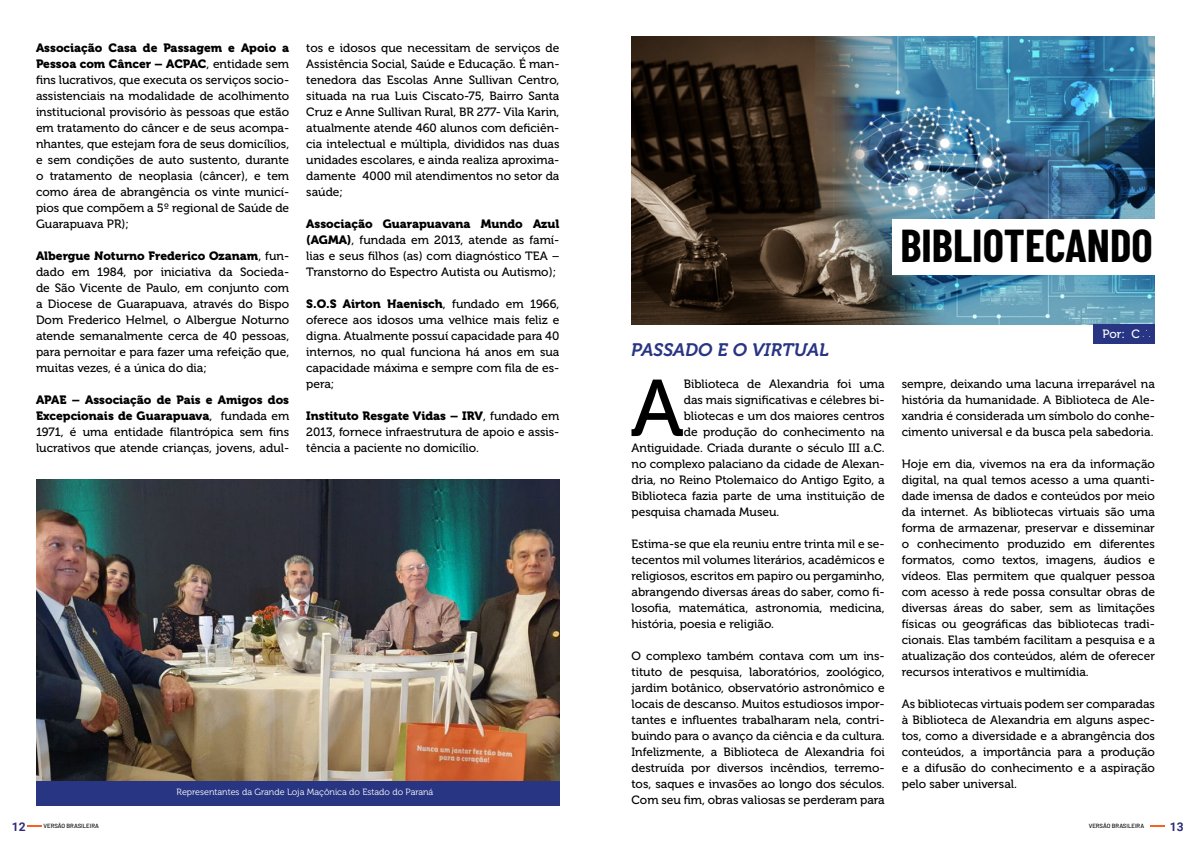
<style>
.page{position:relative;width:1191px;height:842px;background:#fff}
.page>*{position:absolute;margin:0;border:0;box-sizing:border-box;transform-origin:0 0}
.t1{font:80px "Museo 500";color:#000}
.t2{font:700 45px "Barlow Condensed";color:#000}
.t3{font:italic 18px "Museo 700";color:#283583}
.t4{font:12px/16px "Museo 500";color:#000;text-align:justify}
.t5{font:12px/16px "Museo 900";color:#000}
.t6{font:12px "Museo 500";color:#fff}
.t7{font:700 12px "Roboto";color:#2e2c7e}
.t8{font:9px "Museo 300";color:#fff}
.t9{font:500 6px "Barlow";color:#000}
.s1{font-family:"Museo 500"}
.s2{font-family:"Museo 900"}
</style>
<div class="page">
<svg style="left:27px;top:826px;width:14px;height:1px"></svg>
<svg style="left:1150px;top:826px;width:14px;height:1px"></svg>
<img style="left:631px;top:36px;width:524px;height:288px">
<div style="left:892px;top:220px;width:263px;height:55px;background:#fff"></div>
<div style="left:1093px;top:324px;width:62px;height:20px;background:#283583"></div>
<img style="left:36px;top:480px;width:523px;height:301px">
<div style="left:36px;top:781px;width:523px;height:24px;background:#283583"></div>
<p class="t5" style="left:36px;top:40px;width:255px">Associação Casa de Passagem e Apoio a<br>Pessoa com Câncer – ACPAC<span class="s1">, entidade sem</span></p>
<p class="t4" style="left:36px;top:72px;width:255px">fins lucrativos, que executa os serviços socio&shy;assistenciais na modalidade de acolhimento institucional provisório às pessoas que estão em tratamento do câncer e de seus acompa&shy;nhantes, que estejam fora de seus domicílios, e sem condições de auto sustento, durante o tratamento de neoplasia (câncer), e tem como área de abrangência os vinte municí&shy;pios que compõem a 5º regional de Saúde de Guarapuava PR);</p>
<p class="t5" style="left:36px;top:248px;width:255px">Albergue Noturno Frederico Ozanam<span class="s1">, fun-</span></p>
<p class="t4" style="left:36px;top:264px;width:255px">dado em 1984, por iniciativa da Socieda&shy;de São Vicente de Paulo, em conjunto com a Diocese de Guarapuava, através do Bispo Dom Frederico Helmel, o Albergue Noturno atende semanalmente cerca de 40 pessoas, para pernoitar e para fazer uma refeição que, muitas vezes, é a única do dia;</p>
<p class="t5" style="left:36px;top:392px;width:255px">APAE – Associação de Pais e Amigos dos<br>Excepcionais de Guarapuava<span class="s1">, fundada em</span></p>
<p class="t4" style="left:36px;top:424px;width:255px">1971, é uma entidade filantrópica sem fins lucrativos que atende crianças, jovens, adul-</p>
<p class="t4" style="left:306px;top:40px;width:255px">tos e idosos que necessitam de serviços de Assistência Social, Saúde e Educação. É man&shy;tenedora das Escolas Anne Sullivan Centro, situada na rua Luis Ciscato-75, Bairro Santa Cruz e Anne Sullivan Rural, BR 277- Vila Karin, atualmente atende 460 alunos com deficiên&shy;cia intelectual e múltipla, divididos nas duas unidades escolares, e ainda realiza aproxima&shy;damente 4000 mil atendimentos no setor da saúde;</p>
<p class="t5" style="left:306px;top:216px;width:255px">Associação Guarapuavana Mundo Azul</p>
<p class="t4" style="left:306px;top:232px;width:255px"><span class="s2">(AGMA)</span>, fundada em 2013, atende as famí&shy;lias e seus filhos (as) com diagnóstico TEA – Transtorno do Espectro Autista ou Autismo);</p>
<p class="t5" style="left:306px;top:296px;width:255px">S.O.S Airton Haenisch<span class="s1">, fundado em 1966,</span></p>
<p class="t4" style="left:306px;top:312px;width:255px">oferece aos idosos uma velhice mais feliz e digna. Atualmente possuí capacidade para 40 internos, no qual funciona há anos em sua capacidade máxima e sempre com fila de es&shy;pera;</p>
<p class="t5" style="left:306px;top:408px;width:255px">Instituto Resgate Vidas – IRV<span class="s1">, fundado em</span></p>
<p class="t4" style="left:306px;top:424px;width:255px">2013, fornece infraestrutura de apoio e assis&shy;tência a paciente no domicílio.</p>
<p class="t8" style="left:177px;top:787px;width:258px">Representantes da Grande Loja Maçônica do Estado do Paraná</p>
<h2 class="t2" style="left:900px;top:214px;width:254px">BIBLIOTECANDO</h2>
<h3 class="t3" style="left:631px;top:340px;width:199px">PASSADO E O VIRTUAL</h3>
<h1 class="t1" style="left:630px;top:365px;width:55px">A</h1>
<p class="t4" style="left:684px;top:376px;width:202px">Biblioteca de Alexandria foi uma</p>
<p class="t4" style="left:684px;top:392px;width:202px">das mais significativas e célebres bi-</p>
<p class="t4" style="left:684px;top:408px;width:202px">bliotecas e um dos maiores centros</p>
<p class="t4" style="left:684px;top:424px;width:202px">de produção do conhecimento na</p>
<p class="t4" style="left:631px;top:440px;width:255px">Antiguidade. Criada durante o século III a.C.</p>
<p class="t4" style="left:631px;top:456px;width:255px">no complexo palaciano da cidade de Alexan-</p>
<p class="t4" style="left:631px;top:472px;width:255px">dria, no Reino Ptolemaico do Antigo Egito, a</p>
<p class="t4" style="left:631px;top:488px;width:255px">Biblioteca fazia parte de uma instituição de</p>
<p class="t4" style="left:631px;top:504px;width:149px">pesquisa chamada Museu.</p>
<p class="t4" style="left:631px;top:536px;width:255px">Estima-se que ela reuniu entre trinta mil e se&shy;tecentos mil volumes literários, acadêmicos e religiosos, escritos em papiro ou pergaminho, abrangendo diversas áreas do saber, como fi&shy;losofia, matemática, astronomia, medicina, história, poesia e religião.</p>
<p class="t4" style="left:631px;top:648px;width:255px">O complexo também contava com um ins&shy;tituto de pesquisa, laboratórios, zoológico, jardim botânico, observatório astronômico e locais de descanso. Muitos estudiosos impor&shy;tantes e influentes trabalharam nela, contri&shy;buindo para o avanço da ciência e da cultura.<br>Infelizmente, a Biblioteca de Alexandria foi destruída por diversos incêndios, terremo&shy;tos, saques e invasões ao longo dos séculos.<br>Com seu fim, obras valiosas se perderam para</p>
<p class="t6" style="left:1102px;top:327px;width:39px">Por: C</p>
<p class="t4" style="left:901px;top:376px;width:255px">sempre, deixando uma lacuna irreparável na história da humanidade. A Biblioteca de Ale&shy;xandria é considerada um símbolo do conhe&shy;cimento universal e da busca pela sabedoria.</p>
<p class="t4" style="left:901px;top:456px;width:255px">Hoje em dia, vivemos na era da informação digital, na qual temos acesso a uma quanti&shy;dade imensa de dados e conteúdos por meio da internet. As bibliotecas virtuais são uma forma de armazenar, preservar e disseminar o conhecimento produzido em diferentes formatos, como textos, imagens, áudios e vídeos. Elas permitem que qualquer pessoa com acesso à rede possa consultar obras de diversas áreas do saber, sem as limitações físicas ou geográficas das bibliotecas tradi&shy;cionais. Elas também facilitam a pesquisa e a atualização dos conteúdos, além de oferecer recursos interativos e multimídia.</p>
<p class="t4" style="left:901px;top:696px;width:255px">As bibliotecas virtuais podem ser comparadas à Biblioteca de Alexandria em alguns aspec&shy;tos, como a diversidade e a abrangência dos conteúdos, a importância para a produção e a difusão do conhecimento e a aspiração pelo saber universal.</p>
<p class="t7" style="left:12px;top:818px;width:15px">12</p>
<p class="t9" style="left:44px;top:822px;width:57px">VERSÃO BRASILEIRA</p>
<p class="t9" style="left:1088px;top:822px;width:57px">VERSÃO BRASILEIRA</p>
<p class="t7" style="left:1170px;top:818px;width:15px">13</p>
</div>
